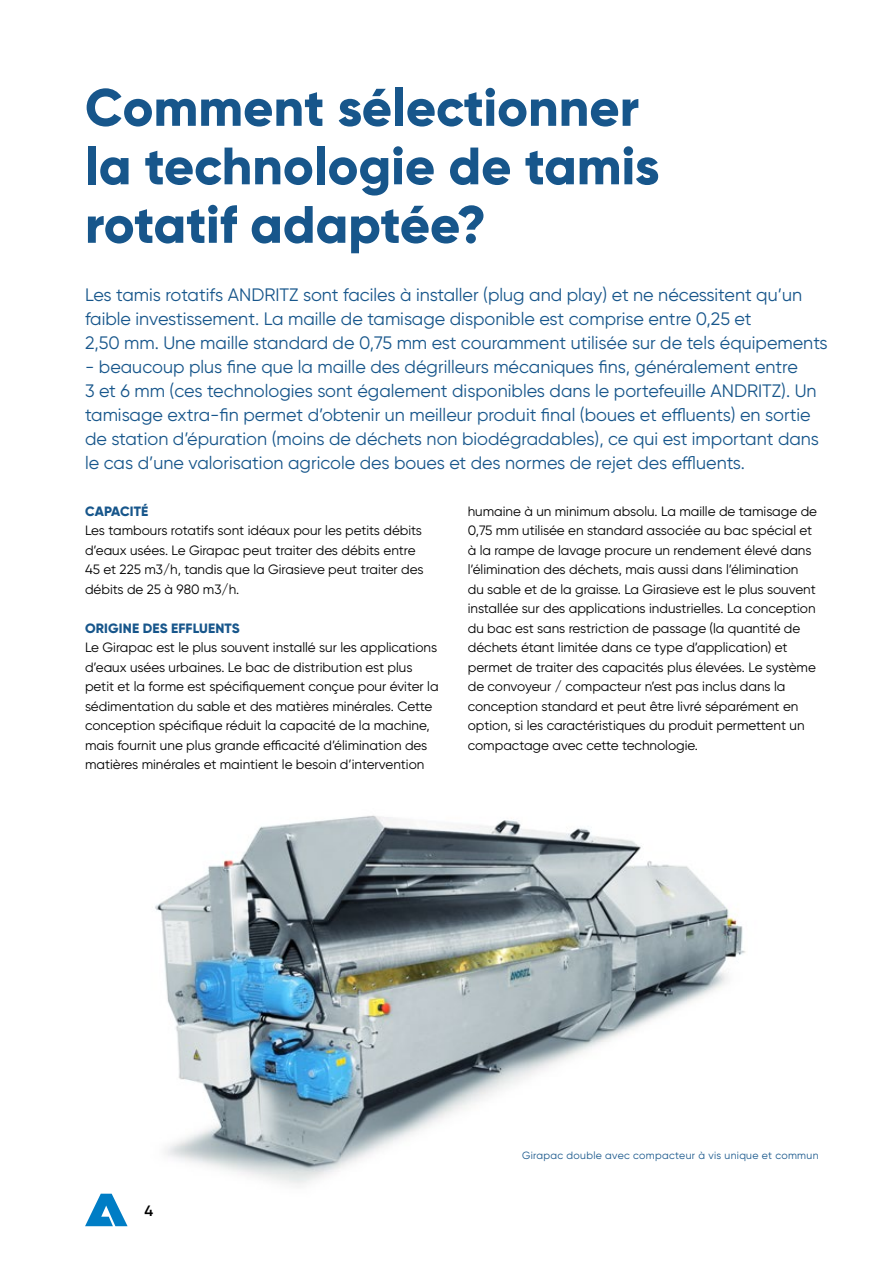
<style>
.page{position:relative;width:893px;height:1263px;background:#fff}
.page>*{position:absolute;margin:0;border:0;box-sizing:border-box;transform-origin:0 0}
.t1{font:800 52.5px/58.5px "Gilroy";color:#17568b}
.t2{font:18px/24px "Gilroy";color:#17568b}
.t3{font:600 15px "Gilroy";color:#000}
.t4{font:13.5px/19.5px "Gilroy";color:#000}
.t5{font:800 13.5px "Gilroy";letter-spacing:.01em;color:#17568b}
.t6{font:10.5px "Gilroy";letter-spacing:.03em;color:#17568b}
</style>
<div class="page">
<svg style="left:85px;top:1194px;width:43px;height:32px"></svg>
<img style="left:117px;top:815px;width:629px;height:383px">
<h1 class="t1" style="left:85px;top:78px;width:576px">Comment sélectionner la technologie de tamis rotatif adaptée?</h1>
<p class="t2" style="left:85px;top:283px;width:744px">Les tamis rotatifs ANDRITZ sont faciles à installer (plug and play) et ne nécessitent qu’un faible investissement. La maille de tamisage disponible est comprise entre 0,25 et<br>2,50 mm. Une maille standard de 0,75 mm est couramment utilisée sur de tels équipements</p>
<p class="t2" style="left:85px;top:355px;width:736px">- beaucoup plus fine que la maille des dégrilleurs mécaniques fins, généralement entre<br>3 et 6 mm (ces technologies sont également disponibles dans le portefeuille ANDRITZ). Un tamisage extra-fin permet d’obtenir un meilleur produit final (boues et effluents) en sortie de station d’épuration (moins de déchets non biodégradables), ce qui est important dans le cas d’une valorisation agricole des boues et des normes de rejet des effluents.</p>
<p class="t5" style="left:85px;top:503px;width:65px">CAPACITÉ</p>
<p class="t4" style="left:85px;top:521px;width:340px">Les tambours rotatifs sont idéaux pour les petits débits d’eaux usées. Le Girapac peut traiter des débits entre 45 et 225 m3/h, tandis que la Girasieve peut traiter des débits de 25 à 980 m3/h.</p>
<p class="t5" style="left:85px;top:620px;width:156px">ORIGINE DES EFFLUENTS</p>
<p class="t4" style="left:85px;top:638px;width:355px">Le Girapac est le plus souvent installé sur les applications d’eaux usées urbaines. Le bac de distribution est plus petit et la forme est spécifiquement conçue pour éviter la sédimentation du sable et des matières minérales. Cette conception spécifique réduit la capacité de la machine, mais fournit une plus grande efficacité d’élimination des matières minérales et maintient le besoin d’intervention</p>
<p class="t4" style="left:468px;top:501px;width:351px">humaine à un minimum absolu. La maille de tamisage de 0,75 mm utilisée en standard associée au bac spécial et à la rampe de lavage procure un rendement élevé dans l’élimination des déchets, mais aussi dans l’élimination du sable et de la graisse. La Girasieve est le plus souvent installée sur des applications industrielles. La conception du bac est sans restriction de passage (la quantité de déchets étant limitée dans ce type d’application) et permet de traiter des capacités plus élevées. Le système de convoyeur / compacteur n’est pas inclus dans la conception standard et peut être livré séparément en option, si les caractéristiques du produit permettent un compactage avec cette technologie.</p>
<p class="t3" style="left:145px;top:1201px;width:10px">4</p>
<p class="t6" style="left:522px;top:1149px;width:298px">Girapac double avec compacteur à vis unique et commun</p>
</div>
